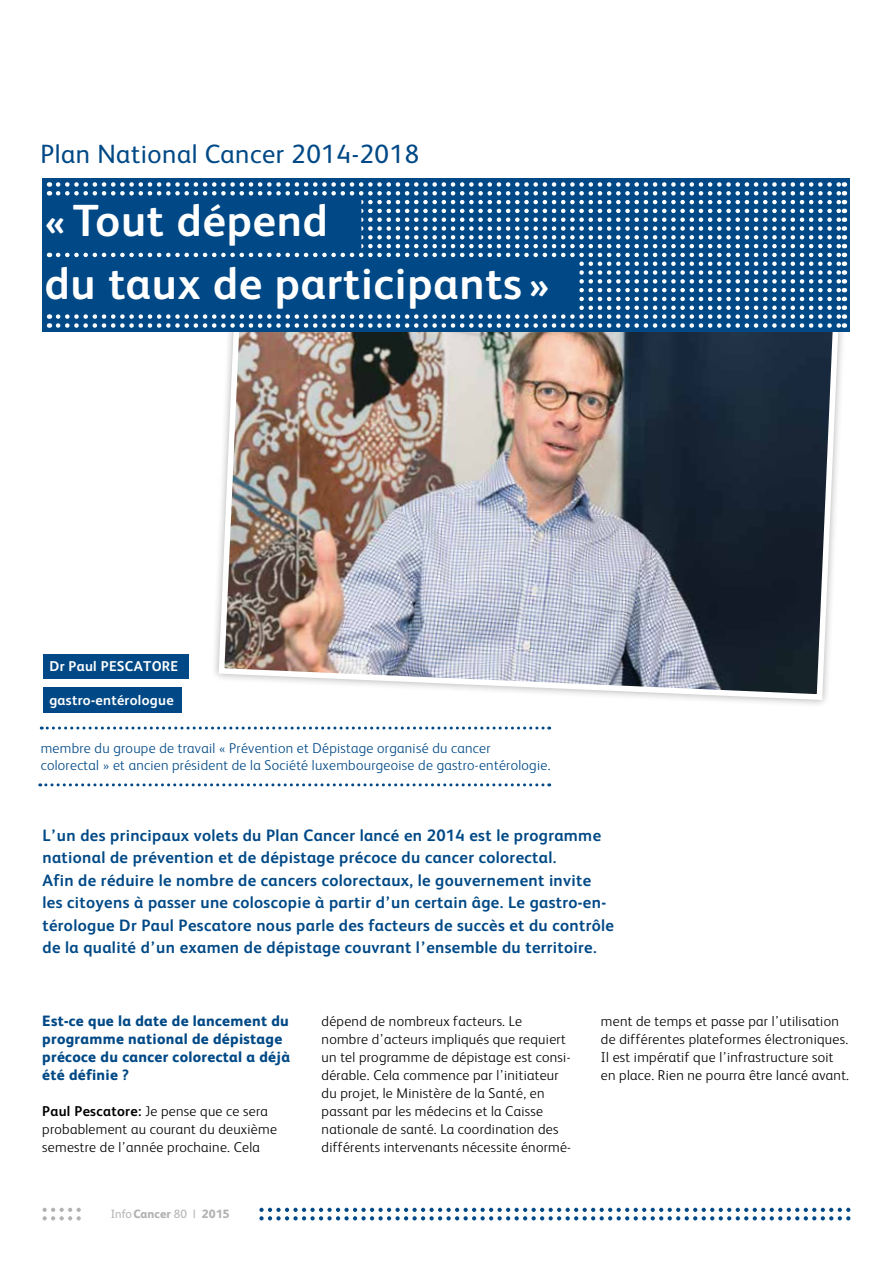
<style>
.page{position:relative;width:893px;height:1263px;background:#fff}
.page>*{position:absolute;margin:0;border:0;box-sizing:border-box;transform-origin:0 0}
.t1{font:700 45px/63.3px "FS Albert";letter-spacing:.02em;color:#fff}
.t2{font:26.55px "FS Albert";letter-spacing:.02em;color:#004986}
.t3{font:700 16.5px/22.5px "FS Albert";letter-spacing:.02em;color:#004986}
.t4{font:800 15px/18px "FS Albert";letter-spacing:.02em;color:#004986}
.t5{font:300 14.25px/18px "FS Albert";letter-spacing:.02em;color:#000}
.t6{font:300 14.25px/17.1px "FS Albert";letter-spacing:.02em;color:#004986}
.t7{font:700 14.25px "FS Albert";letter-spacing:.02em;color:#fff}
.t8{font:800 12px "FS Albert";letter-spacing:.005em;color:#b3b2b2}
.s1{font-weight:700}
.s2{font-weight:400}
</style>
<div class="page">
<img style="left:216px;top:332px;width:626px;height:371px">
<svg style="left:43px;top:1208px;width:38px;height:12px"></svg>
<svg style="left:259px;top:1208px;width:591px;height:12px"></svg>
<div style="left:43px;top:178px;width:807px;height:154px;background:#004986"></div>
<svg style="left:49px;top:182px;width:1px;height:146px"></svg>
<svg style="left:58px;top:182px;width:787px;height:146px"></svg>
<svg style="left:40px;top:783px;width:510px;height:3px"></svg>
<svg style="left:41px;top:726px;width:509px;height:3px"></svg>
<div style="left:43px;top:654px;width:146px;height:24px;background:#004986"></div>
<div style="left:43px;top:687px;width:138px;height:26px;background:#004986"></div>
<h2 class="t2" style="left:41px;top:137px;width:380px">Plan National Cancer 2014-2018</h2>
<h1 class="t1" style="left:45px;top:187px;width:506px">« Tout dépend<br>du taux de participants »</h1>
<p class="t7" style="left:50px;top:656px;width:130px">Dr Paul PESCATORE</p>
<p class="t7" style="left:49px;top:690px;width:126px">gastro-entérologue</p>
<p class="t6" style="left:41px;top:739px;width:511px">membre du groupe de travail « Prévention et Dépistage organisé du cancer colorectal » et ancien président de la Société luxembourgeoise de gastro-entérologie.</p>
<p class="t3" style="left:42px;top:823px;width:573px">L’un des principaux volets du Plan Cancer lancé en 2014 est le programme national de prévention et de dépistage précoce du cancer colorectal.<br>Afin de réduire le nombre de cancers colorectaux, le gouvernement invite les citoyens à passer une coloscopie à partir d’un certain âge. Le gastro-en&shy;térologue Dr Paul Pescatore nous parle des facteurs de succès et du contrôle de la qualité d’un examen de dépistage couvrant l’ensemble du territoire.</p>
<p class="t4" style="left:42px;top:1011px;width:249px">Est-ce que la date de lancement du programme national de dépistage précoce du cancer colorectal a déjà été définie ?</p>
<p class="t5" style="left:42px;top:1101px;width:236px"><span class="s1">Paul Pescatore:</span> Je pense que ce sera probablement au courant du deuxième semestre de l’année prochaine. Cela</p>
<p class="t8" style="left:111px;top:1205px;width:120px"><span class="s2">Info</span>Cancer <span class="s2">80 |</span> 2015</p>
<p class="t5" style="left:322px;top:1011px;width:251px">dépend de nombreux facteurs. Le nombre d’acteurs impliqués que requiert un tel programme de dépistage est consi&shy;dérable. Cela commence par l’initiateur du projet, le Ministère de la Santé, en passant par les médecins et la Caisse nationale de santé. La coordination des différents intervenants nécessite énormé-</p>
<p class="t5" style="left:601px;top:1011px;width:250px">ment de temps et passe par l’utilisation de différentes plateformes électroniques.<br>Il est impératif que l’infrastructure soit en place. Rien ne pourra être lancé avant.</p>
</div>
